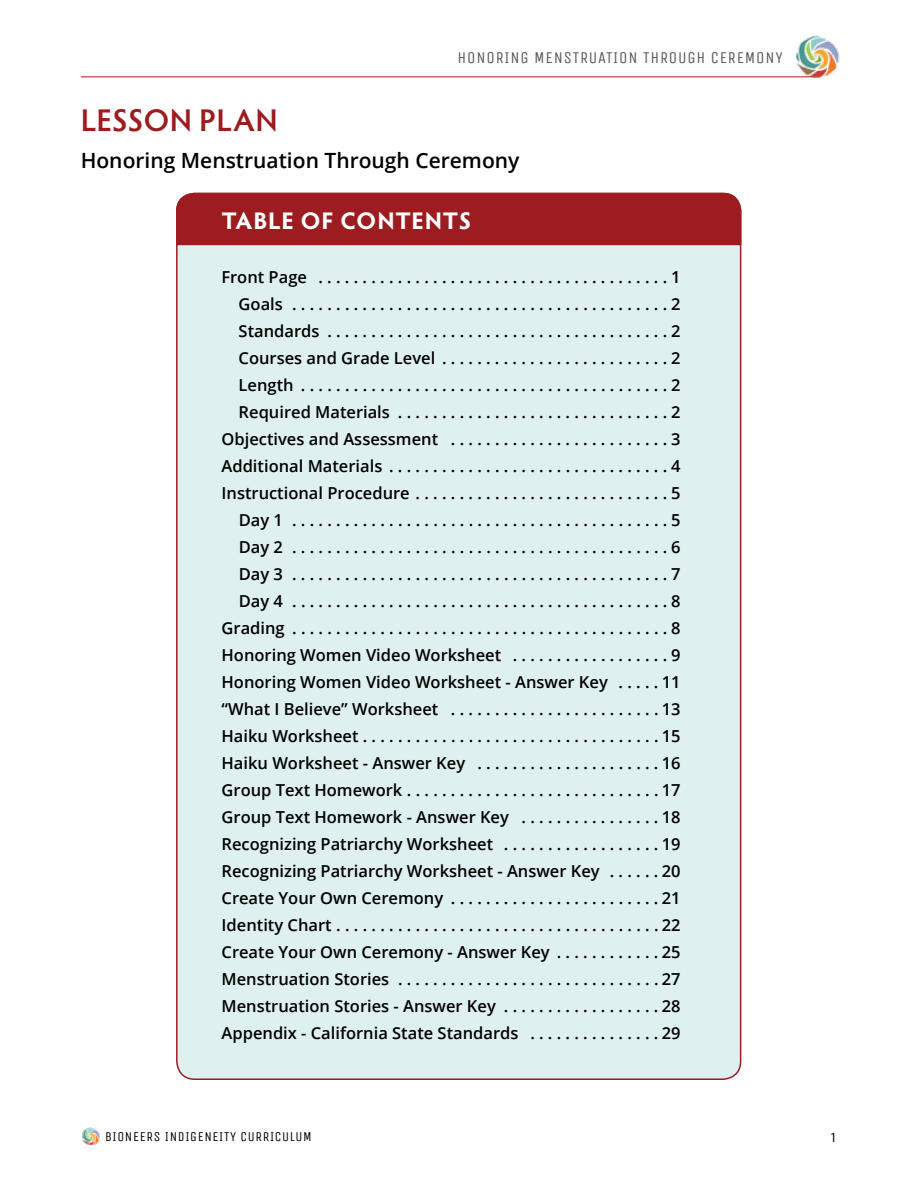
<style>
.page{position:relative;width:918px;height:1188px;background:#fff}
.page>*{position:absolute;margin:0;border:0;box-sizing:border-box;transform-origin:0 0}
.t1{font:600 31.5px "Hypatia Sans Pro";letter-spacing:.01em;color:#9c1c1f}
.t2{font:700 24.15px "Hypatia Sans Pro";letter-spacing:.03em;color:#fff}
.t3{font:600 21px "Open Sans";color:#000}
.t4{font:600 16.5px/27px "Open Sans";color:#000;text-align:right}
.t5{font:16.5px "Unica One";letter-spacing:.05em;color:#58595b}
.t6{font:13.5px "Unica One";letter-spacing:.05em;color:#000}
.t7{font:13.5px "Hypatia Sans Pro";color:#000}
</style>
<div class="page">
<img style="left:82px;top:1128px;width:18px;height:17px">
<hr style="left:81px;top:77px;width:734px;height:1px;background:#b01a1f">
<img style="left:795px;top:35px;width:45px;height:43px">
<div style="left:177px;top:194px;width:564px;height:885px;background:#dff0f0;border-radius:18px"></div>
<div style="left:176px;top:193px;width:565px;height:52px;background:#9c1c1f"></div>
<p class="t5" style="left:458px;top:48px;width:327px">HONORING MENSTRUATION THROUGH CEREMONY</p>
<h1 class="t1" style="left:81px;top:98px;width:198px">LESSON PLAN</h1>
<p class="t3" style="left:81px;top:146px;width:440px">Honoring Menstruation Through Ceremony</p>
<h2 class="t2" style="left:221px;top:204px;width:251px">TABLE OF CONTENTS</h2>
<p class="t4" style="left:221px;top:263px;width:461px">Front Page . . . . . . . . . . . . . . . . . . . . . . . . . . . . . . . . . . . . . . . 1<br>Goals . . . . . . . . . . . . . . . . . . . . . . . . . . . . . . . . . . . . . . . . . . 2<br>Standards . . . . . . . . . . . . . . . . . . . . . . . . . . . . . . . . . . . . . . 2<br>Courses and Grade Level . . . . . . . . . . . . . . . . . . . . . . . . . 2<br>Length . . . . . . . . . . . . . . . . . . . . . . . . . . . . . . . . . . . . . . . . . 2<br>Required Materials . . . . . . . . . . . . . . . . . . . . . . . . . . . . . . 2<br>Objectives and Assessment . . . . . . . . . . . . . . . . . . . . . . . . 3<br>Additional Materials . . . . . . . . . . . . . . . . . . . . . . . . . . . . . . . 4<br>Instructional Procedure . . . . . . . . . . . . . . . . . . . . . . . . . . . . 5<br>Day 1 . . . . . . . . . . . . . . . . . . . . . . . . . . . . . . . . . . . . . . . . . . 5<br>Day 2 . . . . . . . . . . . . . . . . . . . . . . . . . . . . . . . . . . . . . . . . . . 6<br>Day 3 . . . . . . . . . . . . . . . . . . . . . . . . . . . . . . . . . . . . . . . . . . 7<br>Day 4 . . . . . . . . . . . . . . . . . . . . . . . . . . . . . . . . . . . . . . . . . . 8<br>Grading . . . . . . . . . . . . . . . . . . . . . . . . . . . . . . . . . . . . . . . . . . 8<br>Honoring Women Video Worksheet . . . . . . . . . . . . . . . . . 9<br>Honoring Women Video Worksheet - Answer Key . . . . 11 “What I Believe” Worksheet . . . . . . . . . . . . . . . . . . . . . . . 13<br>Haiku Worksheet ..................................15<br>Haiku Worksheet - Answer Key . . . . . . . . . . . . . . . . . . . . 16<br>Group Text Homework . . . . . . . . . . . . . . . . . . . . . . . . . . . . 17<br>Group Text Homework - Answer Key . . . . . . . . . . . . . . . 18<br>Recognizing Patriarchy Worksheet . . . . . . . . . . . . . . . . . 19<br>Recognizing Patriarchy Worksheet - Answer Key . . . . . 20<br>Create Your Own Ceremony . . . . . . . . . . . . . . . . . . . . . . . 21<br>Identity Chart . . . . . . . . . . . . . . . . . . . . . . . . . . . . . . . . . . . . 22<br>Create Your Own Ceremony - Answer Key . . . . . . . . . . . 25<br>Menstruation Stories . . . . . . . . . . . . . . . . . . . . . . . . . . . . . 27<br>Menstruation Stories - Answer Key . . . . . . . . . . . . . . . . . 28<br>Appendix - California State Standards . . . . . . . . . . . . . . 29</p>
<p class="t6" style="left:105px;top:1129px;width:208px">BIONEERS INDIGENEITY CURRICULUM</p>
<p class="t7" style="left:830px;top:1128px;width:8px">1</p>
</div>
